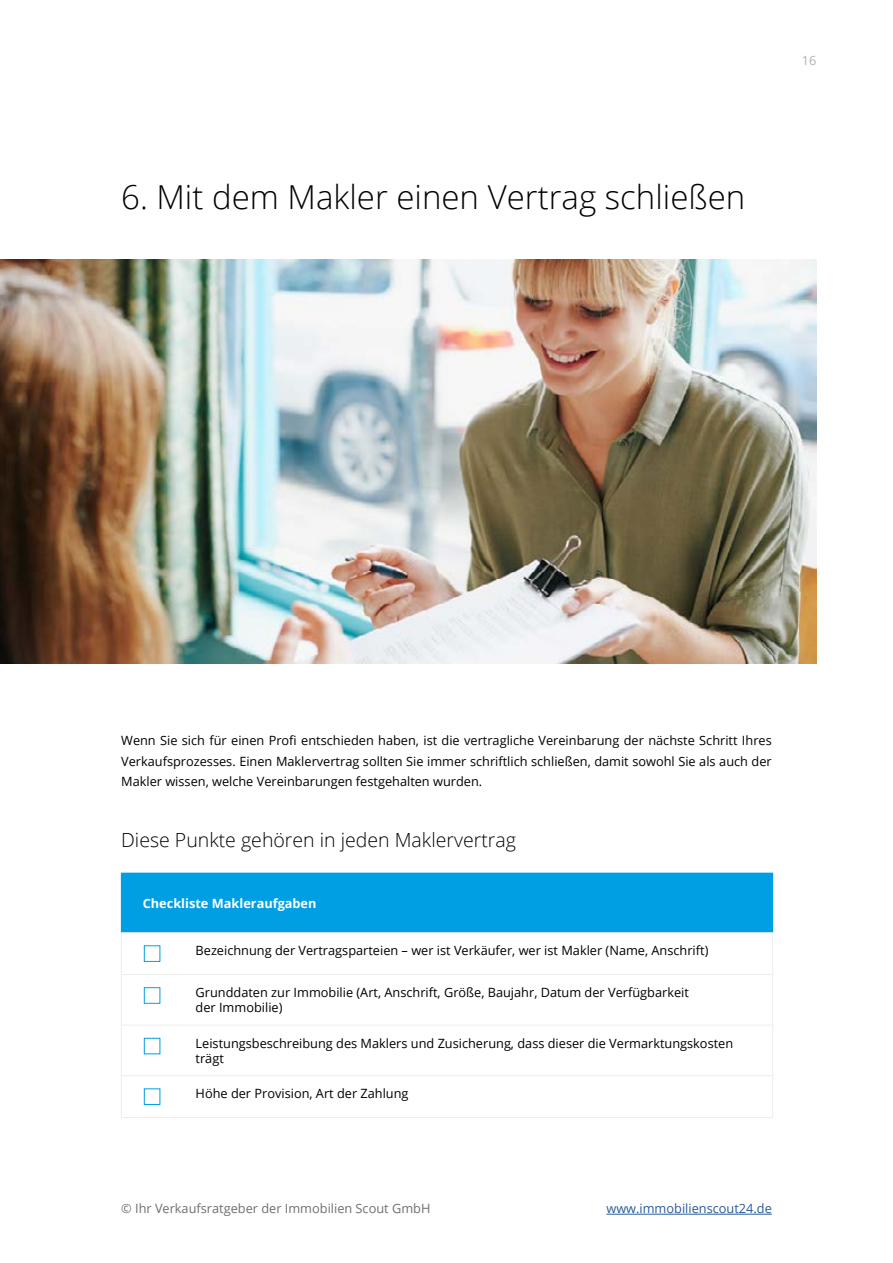
<style>
.page{position:relative;width:893px;height:1263px;background:#fff}
.page>*{position:absolute;margin:0;border:0;box-sizing:border-box;transform-origin:0 0}
.t1{font:300 33px "Open Sans";color:#010202}
.t2{font:300 19.5px "Open Sans";color:#010202}
.t3{font:12.75px/15.3px "Open Sans";color:#000}
.t4{font:12.75px/20.2px "Open Sans";color:#010202;text-align:justify}
.t5{font:12.75px "Open Sans";color:#706f6f}
.t6{font:12.75px "Open Sans";color:#275b9b}
.t7{font:700 12.75px "Open Sans";color:#fff}
.t8{font:12.75px "Open Sans";color:#b3b2b2}
</style>
<div class="page">
<hr style="left:606px;top:1214px;width:166px;height:1px;background:#275b9b">
<img style="left:0;top:259px;width:816px;height:405px">
<div style="left:121px;top:873px;width:652px;height:60px;background:#009fe3"></div>
<hr style="left:121px;top:932px;width:62px;height:1px;background:#ededed">
<hr style="left:121px;top:933px;width:1px;height:41px;background:#ededed">
<hr style="left:183px;top:932px;width:590px;height:1px;background:#ededed">
<hr style="left:772px;top:933px;width:1px;height:41px;background:#ededed">
<hr style="left:121px;top:974px;width:62px;height:1px;background:#ededed">
<hr style="left:121px;top:975px;width:1px;height:50px;background:#ededed">
<hr style="left:183px;top:974px;width:590px;height:1px;background:#ededed">
<hr style="left:772px;top:975px;width:1px;height:50px;background:#ededed">
<hr style="left:121px;top:1025px;width:62px;height:1px;background:#ededed">
<hr style="left:121px;top:1025px;width:1px;height:50px;background:#ededed">
<hr style="left:183px;top:1025px;width:590px;height:1px;background:#ededed">
<hr style="left:772px;top:1025px;width:1px;height:50px;background:#ededed">
<hr style="left:121px;top:1075px;width:62px;height:1px;background:#ededed">
<hr style="left:121px;top:1076px;width:1px;height:41px;background:#ededed">
<hr style="left:183px;top:1075px;width:590px;height:1px;background:#ededed">
<hr style="left:772px;top:1076px;width:1px;height:41px;background:#ededed">
<hr style="left:121px;top:1117px;width:62px;height:1px;background:#ededed">
<hr style="left:183px;top:1117px;width:590px;height:1px;background:#ededed">
<div style="left:144px;top:945px;width:16px;height:17px;border:1px solid #009fe3"></div>
<div style="left:144px;top:987px;width:16px;height:17px;border:1px solid #009fe3"></div>
<div style="left:144px;top:1038px;width:16px;height:16px;border:1px solid #009fe3"></div>
<div style="left:144px;top:1088px;width:16px;height:17px;border:1px solid #009fe3"></div>
<h1 class="t1" style="left:121px;top:175px;width:626px">6. Mit dem Makler einen Vertrag schließen</h1>
<p class="t8" style="left:802px;top:52px;width:16px">16</p>
<p class="t4" style="left:121px;top:730px;width:652px">Wenn Sie sich für einen Profi entschieden haben, ist die vertragliche Vereinbarung der nächste Schritt Ihres Verkaufsprozesses. Einen Maklervertrag sollten Sie immer schriftlich schließen, damit sowohl Sie als auch der Makler wissen, welche Vereinbarungen festgehalten wurden.</p>
<h2 class="t2" style="left:121px;top:826px;width:396px">Diese Punkte gehören in jeden Maklervertrag</h2>
<p class="t7" style="left:143px;top:894px;width:175px">Checkliste Makleraufgaben</p>
<p class="t3" style="left:196px;top:942px;width:514px">Bezeichnung der Vertragsparteien – wer ist Verkäufer, wer ist Makler (Name, Anschrift)</p>
<p class="t3" style="left:196px;top:984px;width:495px">Grunddaten zur Immobilie (Art, Anschrift, Größe, Baujahr, Datum der Verfügbarkeit der Immobilie)</p>
<p class="t3" style="left:196px;top:1035px;width:539px">Leistungsbeschreibung des Maklers und Zusicherung, dass dieser die Vermarktungskosten trägt</p>
<p class="t3" style="left:196px;top:1085px;width:215px">Höhe der Provision, Art der Zahlung</p>
<p class="t5" style="left:121px;top:1200px;width:311px">© Ihr Verkaufsratgeber der Immobilien Scout GmbH</p>
<p class="t6" style="left:606px;top:1200px;width:167px">www.immobilienscout24.de</p>
</div>
